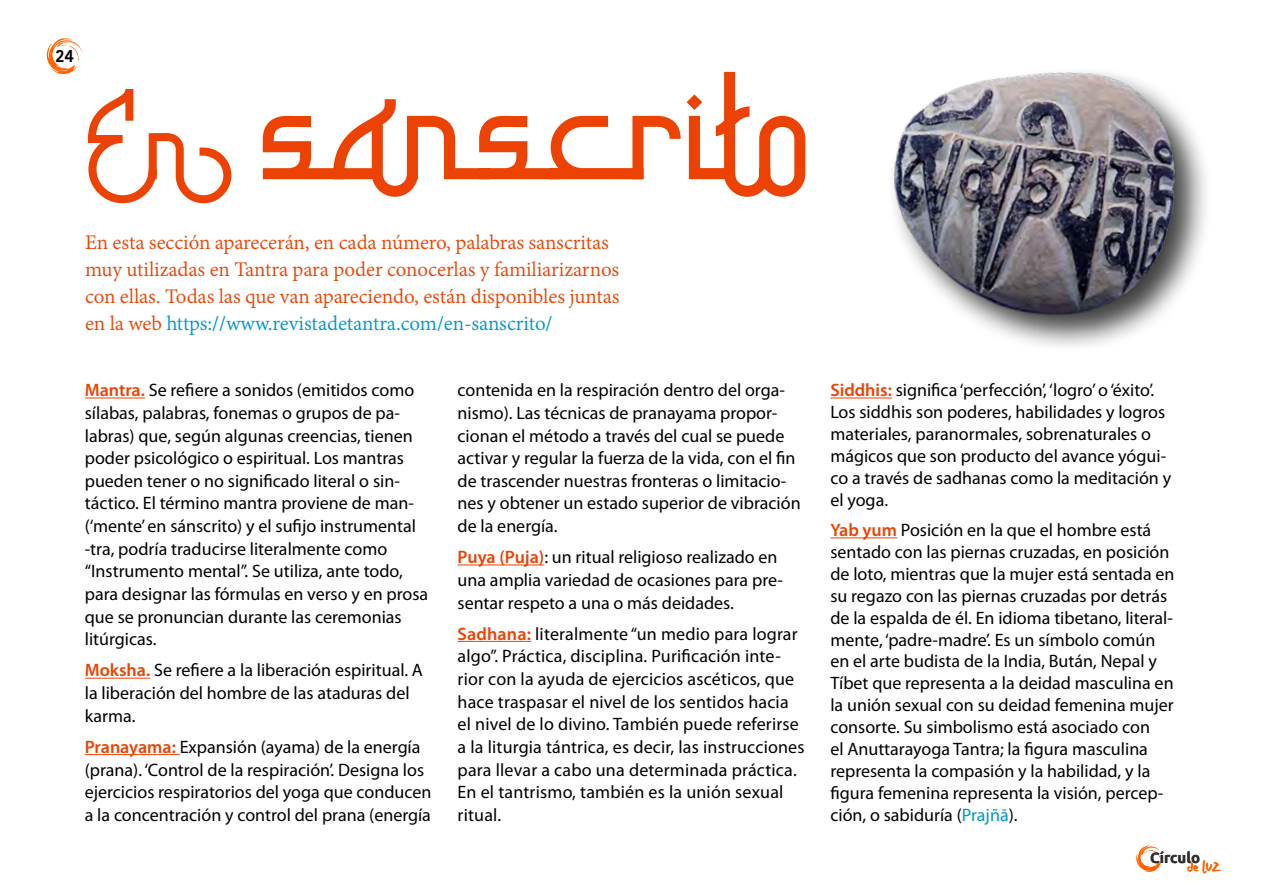
<style>
.page{position:relative;width:1263px;height:893px;background:#fff}
.page>*{position:absolute;margin:0;border:0;box-sizing:border-box;transform-origin:0 0}
.t1{font:22.5px/27px "Adobe Devanagari";letter-spacing:-.005em;color:#ec4304}
.t2{font:18px/22.6px "Myriad Pro";color:#000}
.t3{font:500 18px "Kohinoor Devanagari";color:#000}
.t4{font:700 15px "Ubuntu";color:#2f2f2f}
.s1{color:#0095cd}
.s2{font-weight:600;color:#ec4304}
.s3{font-family:"Cerita Senja FREE";font-weight:400;font-size:17.1px;color:#ff6400}
</style>
<div class="page">
<svg style="left:47px;top:38px;width:35px;height:36px"></svg>
<hr style="left:85px;top:398px;width:60px;height:1px;background:#ec4304">
<hr style="left:85px;top:678px;width:65px;height:1px;background:#ec4304">
<hr style="left:85px;top:754px;width:95px;height:1px;background:#ec4304">
<hr style="left:458px;top:564px;width:86px;height:1px;background:#ec4304">
<hr style="left:458px;top:641px;width:73px;height:1px;background:#ec4304">
<hr style="left:830px;top:398px;width:62px;height:1px;background:#ec4304">
<hr style="left:830px;top:537px;width:67px;height:1px;background:#ec4304">
<svg style="left:1136px;top:845px;width:27px;height:27px"></svg>
<svg style="left:88px;top:72px;width:717px;height:131px"></svg>
<div style="left:886px;top:65px;width:327px;height:289px;background:#000;opacity:.75"></div>
<img style="left:886px;top:65px;width:318px;height:275px">
<p class="t3" style="left:55px;top:45px;width:20px">24</p>
<p class="t1" style="left:85px;top:231px;width:536px">En esta sección aparecerán, en cada número, palabras sanscritas muy utilizadas en Tantra para poder conocerlas y familiarizarnos con ellas. Todas las que van apareciendo, están disponibles juntas en la web <span class="s1">https://www.revistadetantra.com/en-sanscrito/</span></p>
<p class="t2" style="left:85px;top:379px;width:345px"><span class="s2">Mantra.</span> Se refiere a sonidos (emitidos como sílabas, palabras, fonemas o grupos de pa&shy;labras) que, según algunas creencias, tienen poder psicológico o espiritual. Los mantras pueden tener o no significado literal o sin&shy;táctico. El término mantra proviene de man-(‘mente’ en sánscrito) y el sufijo instrumental -tra, podría traducirse literalmente como “Instrumento mental”. Se utiliza, ante todo, para designar las fórmulas en verso y en prosa que se pronuncian durante las ceremonias litúrgicas.</p>
<p class="t2" style="left:85px;top:659px;width:340px"><span class="s2">Moksha.</span> Se refiere a la liberación espiritual. A la liberación del hombre de las ataduras del karma.</p>
<p class="t2" style="left:85px;top:735px;width:348px"><span class="s2">Pranayama:</span> Expansión (ayama) de la energía (prana). ‘Control de la respiración’. Designa los ejercicios respiratorios del yoga que conducen a la concentración y control del prana (energía</p>
<p class="t2" style="left:458px;top:379px;width:345px">contenida en la respiración dentro del orga&shy;nismo). Las técnicas de pranayama propor&shy;cionan el método a través del cual se puede activar y regular la fuerza de la vida, con el fin de trascender nuestras fronteras o limitacio&shy;nes y obtener un estado superior de vibración de la energía.</p>
<p class="t2" style="left:458px;top:546px;width:327px"><span class="s2">Puya (Puja)</span>: un ritual religioso realizado en una amplia variedad de ocasiones para pre&shy;sentar respeto a una o más deidades.</p>
<p class="t2" style="left:458px;top:622px;width:349px"><span class="s2">Sadhana:</span> literalmente “un medio para lograr algo”. Práctica, disciplina. Purificación inte&shy;rior con la ayuda de ejercicios ascéticos, que hace traspasar el nivel de los sentidos hacia el nivel de lo divino. También puede referirse a la liturgia tántrica, es decir, las instrucciones para llevar a cabo una determinada práctica.<br>En el tantrismo, también es la unión sexual ritual.</p>
<p class="t2" style="left:830px;top:379px;width:342px;line-height:21.9px"><span class="s2">Siddhis:</span> significa ‘perfección’, ‘logro’ o ‘éxito’.<br>Los siddhis son poderes, habilidades y logros materiales, paranormales, sobrenaturales o mágicos que son producto del avance yógui&shy;co a través de sadhanas como la meditación y el yoga.</p>
<p class="t2" style="left:830px;top:519px;width:346px;line-height:21.9px"><span class="s2">Yab yum</span> Posición en la que el hombre está sentado con las piernas cruzadas, en posición de loto, mientras que la mujer está sentada en su regazo con las piernas cruzadas por detrás de la espalda de él. En idioma tibetano, literal&shy;mente, ‘padre-madre’. Es un símbolo común en el arte budista de la India, Bután, Nepal y Tíbet que representa a la deidad masculina en la unión sexual con su deidad femenina mujer consorte. Su simbolismo está asociado con<br>el Anuttarayoga Tantra; la figura masculina representa la compasión y la habilidad, y la figura femenina representa la visión, percep&shy;ción, o sabiduría (<span class="s1">Prajñā</span>).</p>
<p class="t4" style="left:1150px;top:849px;width:73px">Círculo<span class="s3">de LUZ</span></p>
</div>
